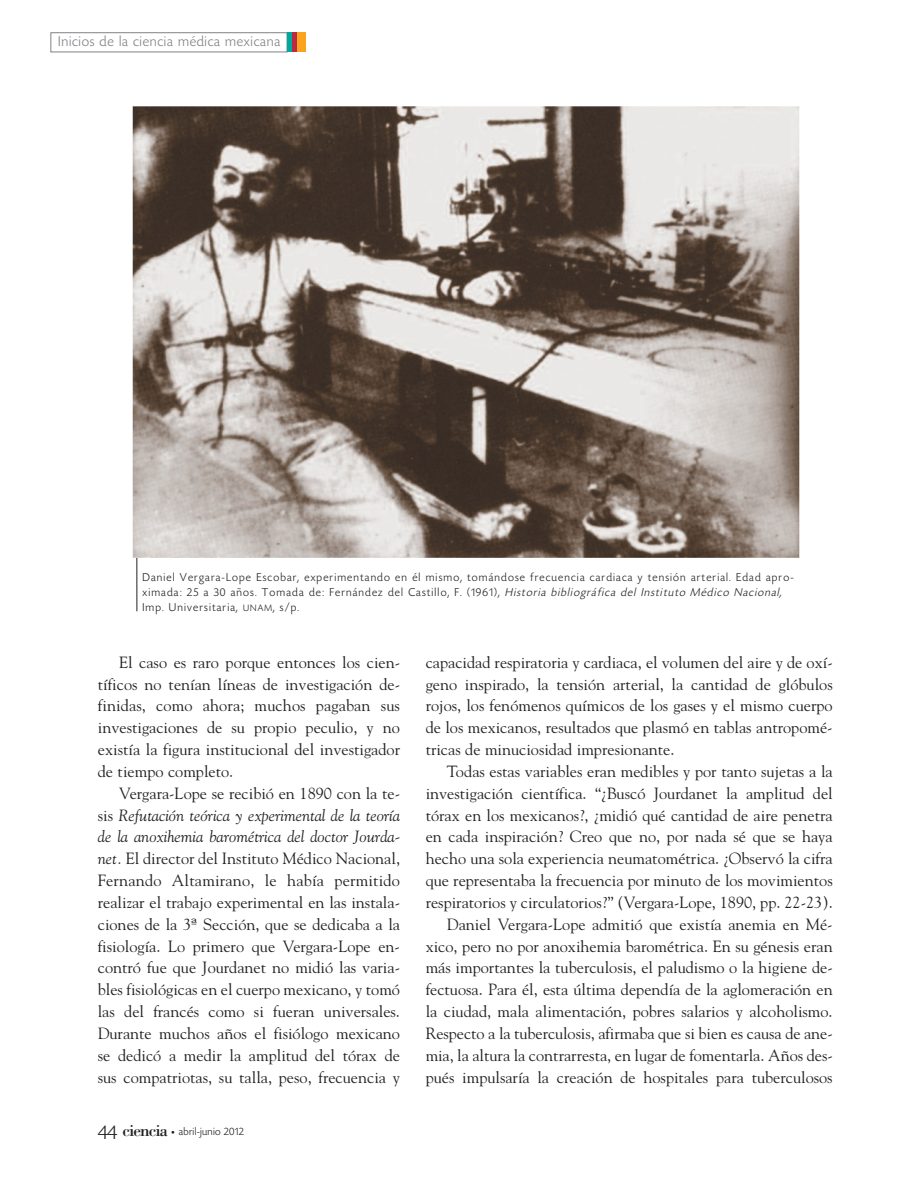
<style>
.page{position:relative;width:915px;height:1191px;background:#fff}
.page>*{position:absolute;margin:0;border:0;box-sizing:border-box;transform-origin:0 0}
.t1{font:17.25px "Bodoni";letter-spacing:-.05em;color:#231f20}
.t2{font:16.2px/21.8px "Goudy";color:#231f20;text-align:justify}
.t3{font:300 15px "Today HEF";letter-spacing:.045em;color:#808285}
.t4{font:300 12px/15px "Today HEF";letter-spacing:.095em;color:#231f20}
.t5{font:300 11.25px "Today HEF";letter-spacing:.025em;color:#231f20}
.s1{font-style:italic}
.s2{font-size:9.75px}
.s3{font-family:"Today HEF";font-weight:300;font-size:21px}
.s4{font-family:"Officina Sans";font-weight:400;font-size:7.5px}
</style>
<div class="page">
<div style="left:50px;top:32px;width:237px;height:20px;border:1px solid #808285"></div>
<hr style="left:301px;top:32px;width:4px;height:20px;background:#f9a31e">
<div style="left:296px;top:32px;width:5px;height:20px;background:#f9a31e"></div>
<hr style="left:292px;top:32px;width:4px;height:20px;background:#bb2945">
<div style="left:287px;top:32px;width:5px;height:20px;background:#00a99b"></div>
<hr style="left:136px;top:557px;width:1px;height:54px;background:#231f20">
<img style="left:133px;top:106px;width:666px;height:452px">
<p class="t3" style="left:58px;top:35px;width:223px">Inicios de la ciencia médica mexicana</p>
<p class="t4" style="left:142px;top:570px;width:652px">Daniel Vergara-Lope Escobar, experimentando en él mismo, tomándose frecuencia cardiaca y tensión arterial. Edad apro&shy;ximada: 25 a 30 años. Tomada de: Fernández del Castillo, F. (1961), <span class="s1">Historia bibliográfica del Instituto Médico Nacional,<br></span>Imp. Universitaria, <span class="s2">UNAM</span>, s/p.</p>
<p class="t2" style="left:98px;top:651px;width:304px;text-indent:21px">El caso es raro porque entonces los cien&shy;tíficos no tenían líneas de investigación de&shy;finidas, como ahora; muchos pagaban sus investigaciones de su propio peculio, y no existía la figura institucional del investigador de tiempo completo.</p>
<p class="t2" style="left:98px;top:782px;width:304px;text-indent:21px">Vergara-Lope se recibió en 1890 con la te&shy;sis <span class="s1">Refutación teórica y experimental de la teoría de la anoxihemia barométrica del doctor Jourda&shy;net.</span> El director del Instituto Médico Nacional, Fernando Altamirano, le había permitido realizar el trabajo experimental en las instala&shy;ciones de la 3ª Sección, que se dedicaba a la fisiología. Lo primero que Vergara-Lope en&shy;contró fue que Jourdanet no midió las varia&shy;bles fisiológicas en el cuerpo mexicano, y tomó las del francés como si fueran universales.<br>Durante muchos años el fisiólogo mexicano se dedicó a medir la amplitud del tórax de sus compatriotas, su talla, peso, frecuencia y</p>
<p class="t1" style="left:98px;top:1119px;width:72px"><span class="s3">44</span> ciencia</p>
<p class="t5" style="left:171px;top:1127px;width:74px"><span class="s4">•</span> abril-junio 2012</p>
<p class="t2" style="left:425px;top:651px;width:408px">capacidad respiratoria y cardiaca, el volumen del aire y de oxí&shy;geno inspirado, la tensión arterial, la cantidad de glóbulos rojos, los fenómenos químicos de los gases y el mismo cuerpo de los mexicanos, resultados que plasmó en tablas antropomé&shy;tricas de minuciosidad impresionante.</p>
<p class="t2" style="left:425px;top:760px;width:408px;text-align:right">Todas estas variables eran medibles y por tanto sujetas a la investigación científica. “¿Buscó Jourdanet la amplitud del tórax en los mexicanos?, ¿midió qué cantidad de aire penetra en cada inspiración? Creo que no, por nada sé que se haya hecho una sola experiencia neumatométrica. ¿Observó la cifra que representaba la frecuencia por minuto de los movimientos respiratorios y circulatorios?” (Vergara-Lope, 1890, pp. 22-23).<br>Daniel Vergara-Lope admitió que existía anemia en Mé&shy;xico, pero no por anoxihemia barométrica. En su génesis eran más importantes la tuberculosis, el paludismo o la higiene de&shy;fectuosa. Para él, esta última dependía de la aglomeración en la ciudad, mala alimentación, pobres salarios y alcoholismo.<br>Respecto a la tuberculosis, afirmaba que si bien es causa de ane&shy;mia, la altura la contrarresta, en lugar de fomentarla. Años des&shy;pués impulsaría la creación de hospitales para tuberculosos</p>
</div>
